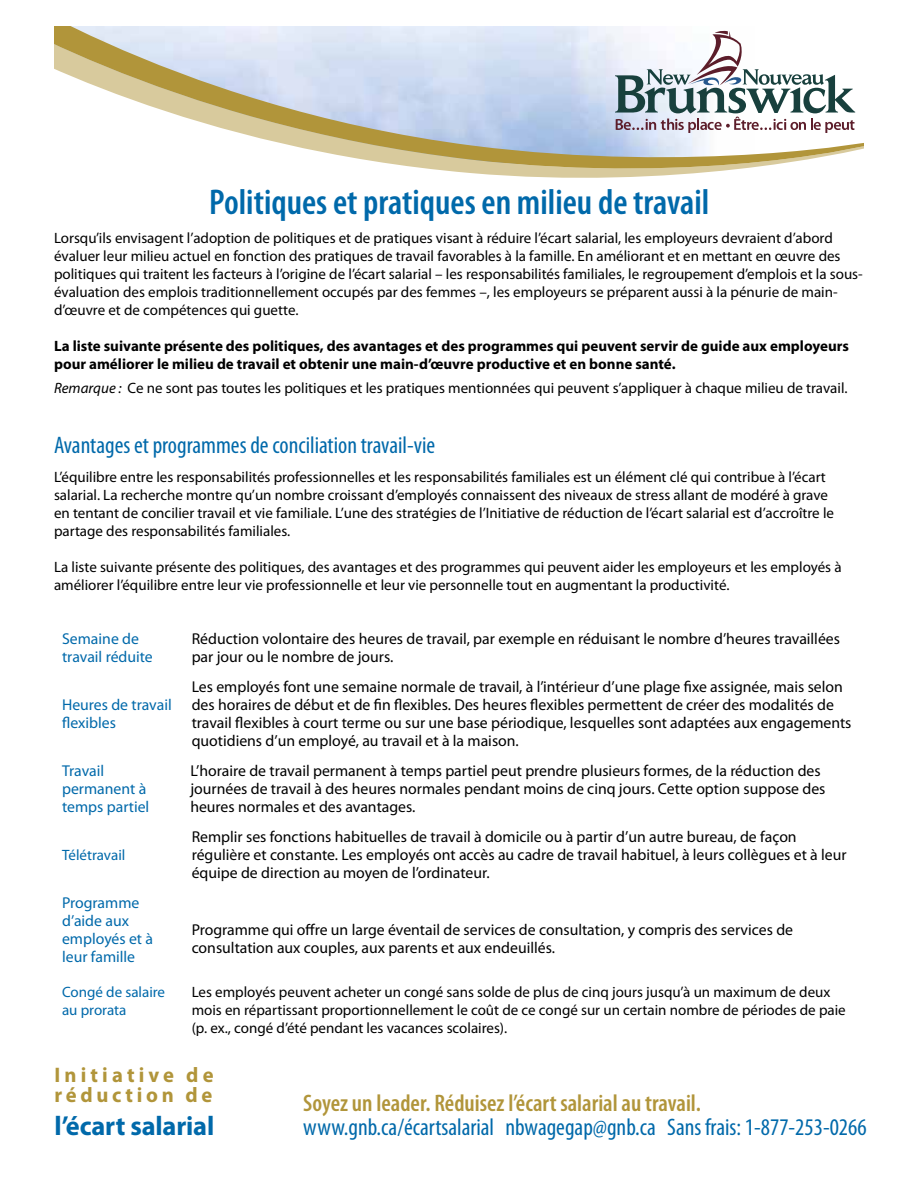
<style>
.page{position:relative;width:918px;height:1188px;background:#fff}
.page>*{position:absolute;margin:0;border:0;box-sizing:border-box;transform-origin:0 0}
.t1{font:600 condensed 36px "Myriad Pro";color:#0069aa}
.t2{font:700 27px "Myriad Pro";letter-spacing:-.005em;color:#0069aa}
.titles{font:condensed 24px/24px "Myriad Pro";color:#0069aa}
.t3{font:700 21.15px/20.2px "Myriad Pro";letter-spacing:.195em;color:#b1953a}
.Block_Text{font:15.75px/18px "Myriad Pro";color:#000}
.Heading_5_Block_Labe{font:15.75px/18px "Myriad Pro";color:#0069aa}
.Body_Text_2{font:15px/18px "Myriad Pro";color:#000}
.Body_Text_2-2{font:700 15px/18px "Myriad Pro";color:#000}
.Body_Text_2-3{font:15px/18px "Myriad Pro";color:#0069aa}
.s1{font-style:italic}
.s2{font-weight:600;color:#b1953a}
</style>
<div class="page">
<svg style="left:54px;top:26px;width:810px;height:152px"></svg>
<svg style="left:615px;top:30px;width:240px;height:103px"></svg>
<p class="t1" style="left:209px;top:180px;width:502px">Politiques et pratiques en milieu de travail</p>
<p class="Body_Text_2" style="left:54px;top:229px;width:810px">Lorsqu’ils envisagent l’adoption de politiques et de pratiques visant à réduire l’écart salarial, les employeurs devraient d’abord évaluer leur milieu actuel en fonction des pratiques de travail favorables à la famille. En améliorant et en mettant en œuvre des politiques qui traitent les facteurs à l’origine de l’écart salarial – les responsabilités familiales, le regroupement d’emplois et la sous&shy;évaluation des emplois traditionnellement occupés par des femmes –, les employeurs se préparent aussi à la pénurie de main&shy;d’œuvre et de compétences qui guette.</p>
<p class="Body_Text_2-2" style="left:54px;top:336px;width:797px">La liste suivante présente des politiques, des avantages et des programmes qui peuvent servir de guide aux employeurs pour améliorer le milieu de travail et obtenir une main-d’œuvre productive et en bonne santé.</p>
<p class="Body_Text_2" style="left:54px;top:379px;width:795px"><span class="s1">Remarque :</span> Ce ne sont pas toutes les politiques et les pratiques mentionnées qui peuvent s’appliquer à chaque milieu de travail.</p>
<p class="titles" style="left:54px;top:433px;width:383px">Avantages et programmes de conciliation travail-vie</p>
<p class="Body_Text_2" style="left:54px;top:468px;width:782px">L’équilibre entre les responsabilités professionnelles et les responsabilités familiales est un élément clé qui contribue à l’écart salarial. La recherche montre qu’un nombre croissant d’employés connaissent des niveaux de stress allant de modéré à grave en tentant de concilier travail et vie familiale. L’une des stratégies de l’Initiative de réduction de l’écart salarial est d’accroître le partage des responsabilités familiales.</p>
<p class="Body_Text_2" style="left:54px;top:558px;width:789px">La liste suivante présente des politiques, des avantages et des programmes qui peuvent aider les employeurs et les employés à améliorer l’équilibre entre leur vie professionnelle et leur vie personnelle tout en augmentant la productivité.</p>
<p class="Heading_5_Block_Labe" style="left:62px;top:630px;width:92px">Semaine de travail réduite</p>
<p class="Block_Text" style="left:192px;top:630px;width:650px">Réduction volontaire des heures de travail, par exemple en réduisant le nombre d’heures travaillées par jour ou le nombre de jours.</p>
<p class="Heading_5_Block_Labe" style="left:62px;top:696px;width:111px">Heures de travail flexibles</p>
<p class="Block_Text" style="left:192px;top:678px;width:661px">Les employés font une semaine normale de travail, à l’intérieur d’une plage fixe assignée, mais selon des horaires de début et de fin flexibles. Des heures flexibles permettent de créer des modalités de travail flexibles à court terme ou sur une base périodique, lesquelles sont adaptées aux engagements quotidiens d’un employé, au travail et à la maison.</p>
<p class="Heading_5_Block_Labe" style="left:62px;top:762px;width:89px">Travail permanent à temps partiel</p>
<p class="Block_Text" style="left:190px;top:762px;width:637px">L’horaire de travail permanent à temps partiel peut prendre plusieurs formes, de la réduction des journées de travail à des heures normales pendant moins de cinq jours. Cette option suppose des heures normales et des avantages.</p>
<p class="Body_Text_2-3" style="left:62px;top:846px;width:65px">Télétravail</p>
<p class="Block_Text" style="left:192px;top:828px;width:656px">Remplir ses fonctions habituelles de travail à domicile ou à partir d’un autre bureau, de façon régulière et constante. Les employés ont accès au cadre de travail habituel, à leurs collègues et à leur équipe de direction au moyen de l’ordinateur.</p>
<p class="Heading_5_Block_Labe" style="left:62px;top:894px;width:93px">Programme d’aide aux employés et à leur famille</p>
<p class="Block_Text" style="left:192px;top:921px;width:603px">Programme qui offre un large éventail de services de consultation, y compris des services de consultation aux couples, aux parents et aux endeuillés.</p>
<p class="Body_Text_2-3" style="left:62px;top:983px;width:105px">Congé de salaire au prorata</p>
<p class="Body_Text_2" style="left:192px;top:983px;width:656px">Les employés peuvent acheter un congé sans solde de plus de cinq jours jusqu’à un maximum de deux mois en répartissant proportionnellement le coût de ce congé sur un certain nombre de périodes de paie (p. ex., congé d’été pendant les vacances scolaires).</p>
<h3 class="t3" style="left:55px;top:1064px;width:161px">Initiative de réduction de</h3>
<h2 class="t2" style="left:55px;top:1109px;width:161px">l’écart salarial</h2>
<p class="titles" style="left:303px;top:1091px;width:565px"><span class="s2">Soyez un leader. Réduisez l’écart salarial au travail. </span>www.gnb.ca/écartsalarial nbwagegap@gnb.ca Sans frais: 1-877-253-0266</p>
</div>
